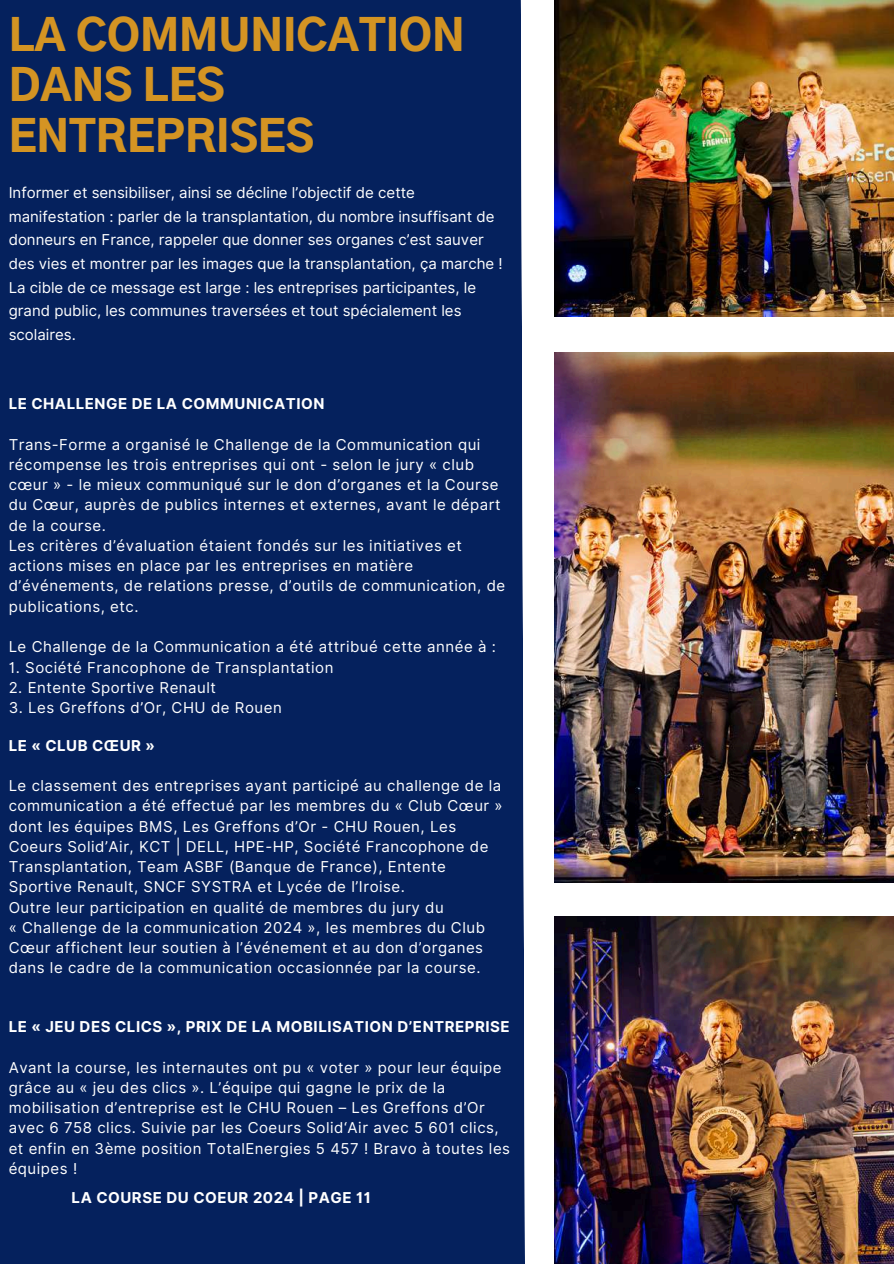
<style>
.page{position:relative;width:894px;height:1264px;background:#fff}
.page>*{position:absolute;margin:0;border:0;box-sizing:border-box;transform-origin:0 0}
.t1{font:900 42.75px/50.7px "Gothic A1";color:#d49423}
.t2{font:15px/20.2px "Inter";letter-spacing:.035em;color:#fff}
.t3{font:15px/23.7px "Inter";color:#fff}
.t4{font:700 15px "Inter";letter-spacing:.035em;color:#fff}
</style>
<div class="page">
<img style="left:554px;top:0;width:339px;height:317px">
<img style="left:554px;top:916px;width:339px;height:347px">
<img style="left:554px;top:352px;width:339px;height:530px">
<div style="left:0;top:0;width:525px;height:1263px;background:#05215d"></div>
<h1 class="t1" style="left:9px;top:12px;width:457px">LA COMMUNICATION<br>DANS LES<br>ENTREPRISES</h1>
<p class="t3" style="left:9px;top:181px;width:495px">Informer et sensibiliser, ainsi se décline l’objectif de cette manifestation : parler de la transplantation, du nombre insuffisant de donneurs en France, rappeler que donner ses organes c’est sauver des vies et montrer par les images que la transplantation, ça marche !<br>La cible de ce message est large : les entreprises participantes, le grand public, les communes traversées et tout spécialement les scolaires.</p>
<p class="t4" style="left:9px;top:395px;width:317px">LE CHALLENGE DE LA COMMUNICATION</p>
<p class="t2" style="left:9px;top:434px;width:498px">Trans-Forme a organisé le Challenge de la Communication qui récompense les trois entreprises qui ont - selon le jury « club cœur » - le mieux communiqué sur le don d’organes et la Course du Cœur, auprès de publics internes et externes, avant le départ de la course.<br>Les critères d’évaluation étaient fondés sur les initiatives et actions mises en place par les entreprises en matière d’événements, de relations presse, d’outils de communication, de publications, etc.</p>
<p class="t2" style="left:9px;top:636px;width:488px">Le Challenge de la Communication a été attribué cette année à :</p>
<p class="t2" style="left:9px;top:657px;width:326px">1. Société Francophone de Transplantation</p>
<p class="t2" style="left:9px;top:677px;width:209px">2. Entente Sportive Renault</p>
<p class="t2" style="left:9px;top:697px;width:274px">3. Les Greffons d’Or, CHU de Rouen</p>
<p class="t4" style="left:9px;top:736px;width:148px">LE « CLUB CŒUR »</p>
<p class="t2" style="left:9px;top:775px;width:495px">Le classement des entreprises ayant participé au challenge de la communication a été effectué par les membres du « Club Cœur » dont les équipes BMS, Les Greffons d’Or - CHU Rouen, Les Coeurs Solid’Air, KCT | DELL, HPE-HP, Société Francophone de Transplantation, Team ASBF (Banque de France), Entente Sportive Renault, SNCF SYSTRA et Lycée de l’Iroise.<br>Outre leur participation en qualité de membres du jury du<br>« Challenge de la communication 2024 », les membres du Club Cœur affichent leur soutien à l’événement et au don d’organes dans le cadre de la communication occasionnée par la course.</p>
<p class="t4" style="left:9px;top:1017px;width:502px">LE « JEU DES CLICS », PRIX DE LA MOBILISATION D’ENTREPRISE</p>
<p class="t2" style="left:9px;top:1057px;width:503px">Avant la course, les internautes ont pu « voter » pour leur équipe grâce au « jeu des clics ». L’équipe qui gagne le prix de la mobilisation d’entreprise est le CHU Rouen – Les Greffons d’Or avec 6 758 clics. Suivie par les Coeurs Solid‘Air avec 5 601 clics, et enfin en 3ème position TotalEnergies 5 457 ! Bravo à toutes les équipes !</p>
<p class="t4" style="left:72px;top:1188px;width:301px">LA COURSE DU COEUR 2024 | PAGE 11</p>
</div>
